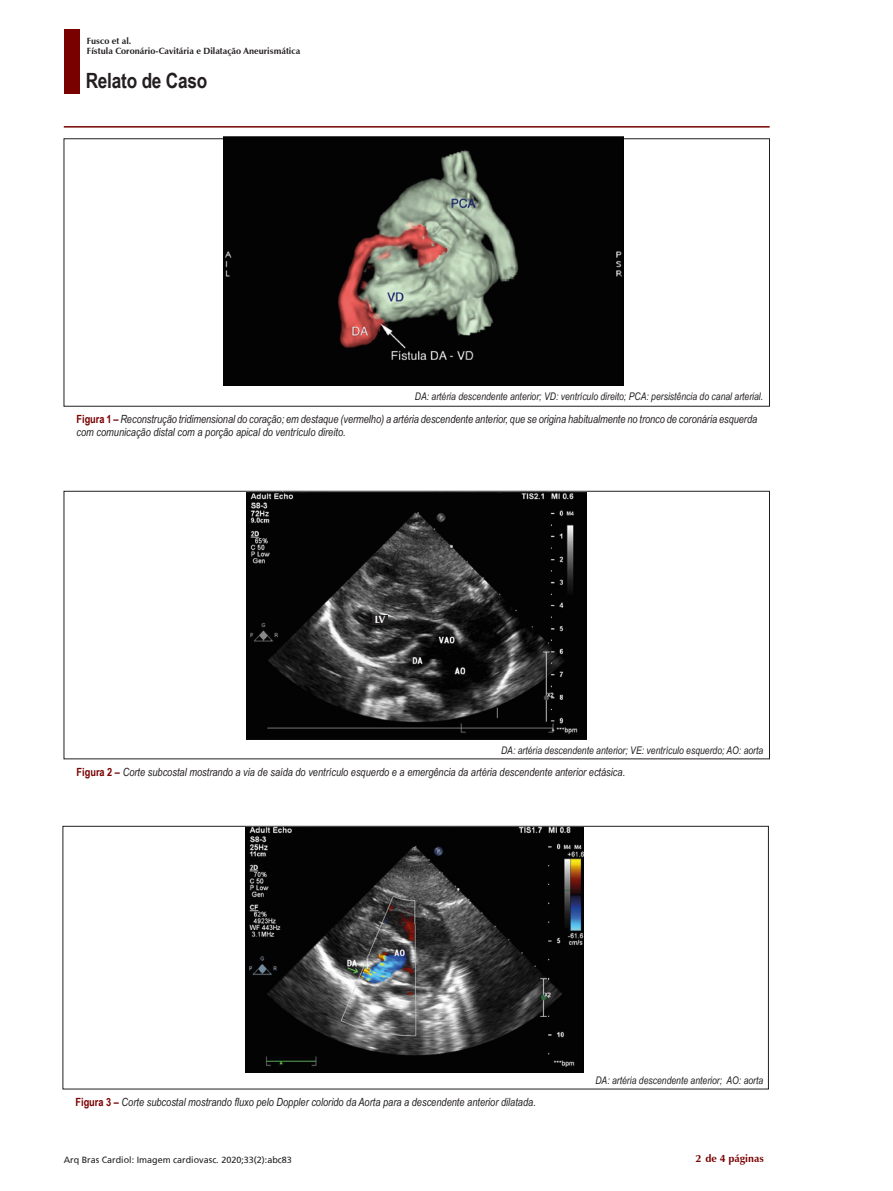
<style>
.page{position:relative;width:893px;height:1191px;background:#fff}
.page>*{position:absolute;margin:0;border:0;box-sizing:border-box;transform-origin:0 0}
.t1{font:700 21px "Arial Narrow";letter-spacing:-.01em;color:#231f20}
._06_-_LEGENDA_FIGURA{font:italic 11.25px/13.5px "Arial Narrow";color:#231f20}
._06_-_LEGENDA_FIGURA-2{font:italic 10.5px "Arial Narrow";color:#231f20}
.t2{font:700 10.5px "Zapf Humanist 601 BT";color:#790100}
._01-TEXTO_BASICO{font:700 10.5px "Zapf Humanist 601 BT";color:#fff}
.t3{font:700 9px/10.8px "Zapf Humanist 601 BT";color:#231f20}
.t4{font:9px "Frutiger";color:#231f20}
.s1{font-weight:700;font-style:normal;color:#790100}
</style>
<div class="page">
<hr style="left:64px;top:126px;width:706px;height:2px;background:#790100">
<div style="left:64px;top:29px;width:16px;height:65px;background:#790100"></div>
<img style="left:224px;top:136px;width:400px;height:250px">
<img style="left:247px;top:491px;width:340px;height:248px">
<img style="left:245px;top:826px;width:339px;height:246px">
<div style="left:372px;top:615px;width:16px;height:10px;background:#262324"></div>
<p class="t3" style="left:87px;top:35px;width:215px">Fusco et al.<br>Fístula Coronário-Cavitária e Dilatação Aneurismática</p>
<h1 class="t1" style="left:86px;top:65px;width:123px">Relato de Caso</h1>
<p class="_06_-_LEGENDA_FIGURA-2" style="left:415px;top:389px;width:350px">DA: artéria descendente anterior; VD: ventrículo direito; PCA: persistência do canal arterial.</p>
<p class="_06_-_LEGENDA_FIGURA" style="left:77px;top:412px;width:682px"><span class="s1">Figura 1 –</span> Reconstrução tridimensional do coração; em destaque (vermelho) a artéria descendente anterior, que se origina habitualmente no tronco de coronária esquerda com comunicação distal com a porção apical do ventrículo direito.</p>
<p class="_01-TEXTO_BASICO" style="left:375px;top:613px;width:12px">LV</p>
<p class="_06_-_LEGENDA_FIGURA-2" style="left:501px;top:742px;width:264px">DA: artéria descendente anterior; VE: ventrículo esquerdo; AO: aorta</p>
<p class="_06_-_LEGENDA_FIGURA" style="left:77px;top:765px;width:550px"><span class="s1">Figura 2 –</span> Corte subcostal mostrando a via de saída do ventrículo esquerdo e a emergência da artéria descendente anterior ectásica.</p>
<p class="_06_-_LEGENDA_FIGURA" style="left:75px;top:1095px;width:462px"><span class="s1">Figura 3 –</span> Corte subcostal mostrando fluxo pelo Doppler colorido da Aorta para a descendente anterior dilatada.</p>
<p class="t4" style="left:64px;top:1154px;width:230px">Arq Bras Cardiol: Imagem cardiovasc. 2020;33(2):abc83</p>
<p class="_06_-_LEGENDA_FIGURA-2" style="left:595px;top:1073px;width:169px">DA: artéria descendente anterior; AO: aorta</p>
<p class="t2" style="left:696px;top:1152px;width:70px">2 de 4 páginas</p>
</div>
